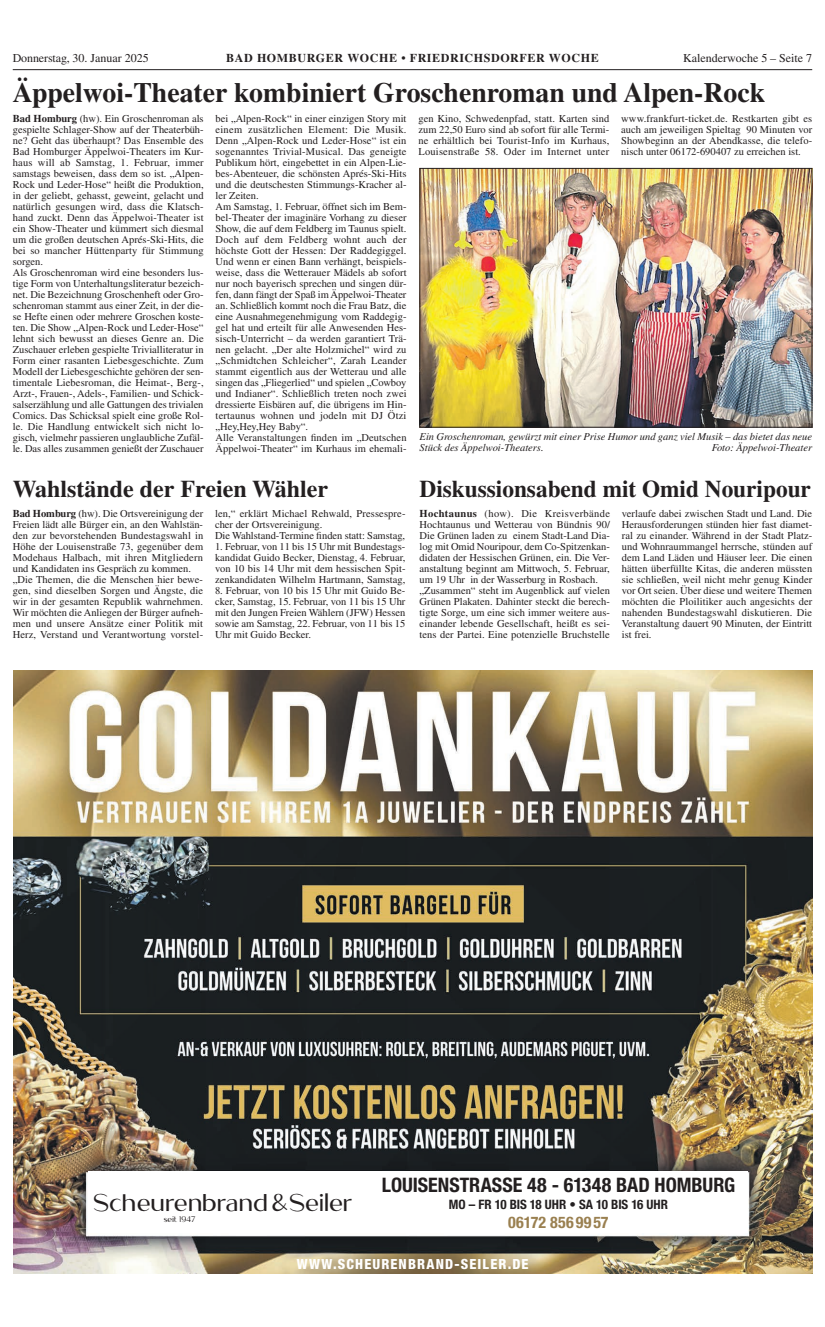
<style>
.page{position:relative;width:825px;height:1327px;background:#fff}
.page>*{position:absolute;margin:0;border:0;box-sizing:border-box;transform-origin:0 0}
.t1{font:700 28px "Times LT Std";color:#231f20}
.t2{font:24.1px "Megante Personal Use Only";color:#231f20}
.t3{font:700 24px "Times LT Std";color:#231f20}
.t4{font:700 condensed 20px "Helvetica Neue LT Std";color:#231f20}
.t5{font:700 condensed 16px "Helvetica Neue LT Std";letter-spacing:.015em;color:#9a8050}
.t6{font:800 condensed 14px "Helvetica Neue LT Std";letter-spacing:.08em;color:#fff}
.t7{font:700 condensed 13px "Helvetica Neue LT Std";letter-spacing:-.005em;color:#231f20}
.t8{font:12px "Times LT Std";color:#231f20}
.t9{font:700 12px "Times LT Std";letter-spacing:.05em;color:#231f20}
.t10{font:10.5px/11px "Times LT Std";color:#231f20}
.t11{font:italic 10.5px/11px "Times LT Std";color:#231f20}
.t12{font:8px "Megante Personal Use Only";color:#231f20}
.s1{font-weight:700}
</style>
<div class="page">
<hr style="left:13px;top:69px;width:799px;height:1px;background:#231f20">
<img style="left:422px;top:170px;width:388px;height:255px">
<div style="left:420px;top:168px;width:392px;height:259px;border:1px solid #231f20"></div>
<img style="left:14px;top:670px;width:798px;height:603px">
<div style="left:88px;top:1171px;width:659px;height:62px;background:#fff"></div>
<p class="t8" style="left:13px;top:51px;width:138px">Donnerstag, 30. Januar 2025</p>
<p class="t9" style="left:226px;top:51px;width:374px">BAD HOMBURGER WOCHE • FRIEDRICHSDORFER WOCHE</p>
<p class="t8" style="left:683px;top:51px;width:131px">Kalenderwoche 5 – Seite 7</p>
<h1 class="t1" style="left:13px;top:76px;width:754px">Äppelwoi-Theater kombiniert Groschenroman und Alpen-Rock</h1>
<p class="t10" style="left:13px;top:113px;width:193px"><span class="s1">Bad Homburg</span> (hw). Ein Groschenroman als gespielte Schlager-Show auf der Theaterbüh&shy;ne? Geht das überhaupt? Das Ensemble des Bad Homburger Äppelwoi-Theaters im Kur&shy;haus will ab Samstag, 1. Februar, immer samstags beweisen, dass dem so ist. „Alpen-Rock und Leder-Hose“ heißt die Produktion, in der geliebt, gehasst, geweint, gelacht und natürlich gesungen wird, dass die Klatsch&shy;hand zuckt. Denn das Äppelwoi-Theater ist ein Show-Theater und kümmert sich diesmal um die großen deutschen Aprés-Ski-Hits, die bei so mancher Hüttenparty für Stimmung sorgen.<br>Als Groschenroman wird eine besonders lus&shy;tige Form von Unterhaltungsliteratur bezeich&shy;net. Die Bezeichnung Groschenheft oder Gro&shy;schenroman stammt aus einer Zeit, in der die&shy;se Hefte einen oder mehrere Groschen koste&shy;ten. Die Show „Alpen-Rock und Leder-Hose“ lehnt sich bewusst an dieses Genre an. Die Zuschauer erleben gespielte Trivialliteratur in Form einer rasanten Liebesgeschichte. Zum Modell der Liebesgeschichte gehören der sen&shy;timentale Liebesroman, die Heimat-, Berg-, Arzt-, Frauen-, Adels-, Familien- und Schick&shy;salserzählung und alle Gattungen des trivialen Comics. Das Schicksal spielt eine große Rol&shy;le. Die Handlung entwickelt sich nicht lo&shy;gisch, vielmehr passieren unglaubliche Zufäl&shy;le. Das alles zusammen genießt der Zuschauer</p>
<p class="t10" style="left:216px;top:113px;width:193px">bei „Alpen-Rock“ in einer einzigen Story mit einem zusätzlichen Element: Die Musik.<br>Denn „Alpen-Rock und Leder-Hose“ ist ein sogenanntes Trivial-Musical. Das geneigte Publikum hört, eingebettet in ein Alpen-Lie&shy;bes-Abenteuer, die schönsten Aprés-Ski-Hits und die deutschesten Stimmungs-Kracher al&shy;ler Zeiten.<br>Am Samstag, 1. Februar, öffnet sich im Bem&shy;bel-Theater der imaginäre Vorhang zu dieser Show, die auf dem Feldberg im Taunus spielt.<br>Doch auf dem Feldberg wohnt auch der höchste Gott der Hessen: Der Raddegiggel.<br>Und wenn er einen Bann verhängt, beispiels&shy;weise, dass die Wetterauer Mädels ab sofort nur noch bayerisch sprechen und singen dür&shy;fen, dann fängt der Spaß im Äppelwoi-Theater an. Schließlich kommt noch die Frau Batz, die eine Ausnahmegenehmigung vom Raddegig&shy;gel hat und erteilt für alle Anwesenden Hes&shy;sisch-Unterricht – da werden garantiert Trä&shy;nen gelacht. „Der alte Holzmichel“ wird zu „Schmidtchen Schleicher“, Zarah Leander stammt eigentlich aus der Wetterau und alle singen das „Fliegerlied“ und spielen „Cowboy und Indianer“. Schließlich treten noch zwei dressierte Eisbären auf, die übrigens im Hin&shy;tertaunus wohnen und jodeln mit DJ Ötzi „Hey,Hey,Hey Baby“.<br>Alle Veranstaltungen finden im „Deutschen Äppelwoi-Theater“ im Kurhaus im ehemali-</p>
<p class="t10" style="left:418px;top:113px;width:193px;text-align:justify">gen Kino, Schwedenpfad, statt. Karten sind zum 22,50 Euro sind ab sofort für alle Termi&shy;ne erhältlich bei Tourist-Info im Kurhaus, Louisenstraße 58. Oder im Internet unter</p>
<p class="t10" style="left:621px;top:113px;width:193px;text-align:justify">www.frankfurt-ticket.de. Restkarten gibt es auch am jeweiligen Spieltag 90 Minuten vor Showbeginn an der Abendkasse, die telefo&shy;nisch unter 06172-690407 zu erreichen ist.</p>
<p class="t11" style="left:420px;top:431px;width:394px">Ein Groschenroman, gewürzt mit einer Prise Humor und ganz viel Musik – das bietet das neue<br>Stück des Äppelwoi-Theaters.</p>
<p class="t11" style="left:712px;top:442px;width:102px">Foto: Äppelwoi-Theater</p>
<h3 class="t3" style="left:13px;top:474px;width:317px">Wahlstände der Freien Wähler</h3>
<p class="t10" style="left:13px;top:508px;width:192px"><span class="s1">Bad Homburg</span> (hw). Die Ortsvereinigung der Freien lädt alle Bürger ein, an den Wahlstän&shy;den zur bevorstehenden Bundestagswahl in Höhe der Louisenstraße 73, gegenüber dem Modehaus Halbach, mit ihren Mitgliedern und Kandidaten ins Gespräch zu kommen. „Die Themen, die die Menschen hier bewe&shy;gen, sind dieselben Sorgen und Ängste, die wir in der gesamten Republik wahrnehmen.<br>Wir möchten die Anliegen der Bürger aufneh&shy;men und unsere Ansätze einer Politik mit Herz, Verstand und Verantwortung vorstel-</p>
<p class="t10" style="left:215px;top:508px;width:192px">len,“ erklärt Michael Rehwald, Pressespre&shy;cher der Ortsvereinigung.<br>Die Wahlstand-Termine finden statt: Samstag,</p>
<p class="t10" style="left:215px;top:541px;width:192px;text-align:justify">1. Februar, von 11 bis 15 Uhr mit Bundestags&shy;kandidat Guido Becker, Dienstag, 4. Februar, von 10 bis 14 Uhr mit dem hessischen Spit&shy;zenkandidaten Wilhelm Hartmann, Samstag,</p>
<p class="t10" style="left:215px;top:585px;width:192px;text-align:justify">8. Februar, von 10 bis 15 Uhr mit Guido Be&shy;cker, Samstag, 15. Februar, von 11 bis 15 Uhr mit den Jungen Freien Wählern (JFW) Hessen sowie am Samstag, 22. Februar, von 11 bis 15<br>Uhr mit Guido Becker.</p>
<h3 class="t3" style="left:420px;top:474px;width:393px">Diskussionsabend mit Omid Nouripour</h3>
<p class="t10" style="left:420px;top:508px;width:192px"><span class="s1">Hochtaunus</span> (how). Die Kreisverbände Hochtaunus und Wetterau von Bündnis 90/ Die Grünen laden zu einem Stadt-Land Dia&shy;log mit Omid Nouripour, dem Co-Spitzenkan&shy;didaten der Hessischen Grünen, ein. Die Ver&shy;anstaltung beginnt am Mittwoch, 5. Februar, um 19 Uhr in der Wasserburg in Rosbach. „Zusammen“ steht im Augenblick auf vielen Grünen Plakaten. Dahinter steckt die berech&shy;tigte Sorge, um eine sich immer weitere aus&shy;einander lebende Gesellschaft, heißt es sei&shy;tens der Partei. Eine potenzielle Bruchstelle</p>
<p class="t10" style="left:622px;top:508px;width:192px;text-align:justify">verlaufe dabei zwischen Stadt und Land. Die Herausforderungen stünden hier fast diamet&shy;ral zu einander. Während in der Stadt Platz&shy;und Wohnraummangel herrsche, stünden auf dem Land Läden und Häuser leer. Die einen hätten überfüllte Kitas, die anderen müssten sie schließen, weil nicht mehr genug Kinder vor Ort seien. Über diese und weitere Themen möchten die Ploilitiker auch angesichts der nahenden Bundestagswahl diskutieren. Die Veranstaltung dauert 90 Minuten, der Eintritt ist frei.</p>
<h3 class="t4" style="left:382px;top:1172px;width:355px">LOUISENSTRASSE 48 - 61348 BAD HOMBURG</h3>
<p class="t7" style="left:449px;top:1196px;width:221px">MO – FR 10 BIS 18 UHR • SA 10 BIS 16 UHR</p>
<h3 class="t5" style="left:508px;top:1213px;width:102px">06172 856 99 57</h3>
<h3 class="t6" style="left:297px;top:1255px;width:233px">WWW.SCHEURENBRAND-SEILER.DE</h3>
<h2 class="t2" style="left:94px;top:1191px;width:262px">Scheurenbrand &amp;Seiler</h2>
<p class="t12" style="left:164px;top:1215px;width:34px">seit 1947</p>
</div>
